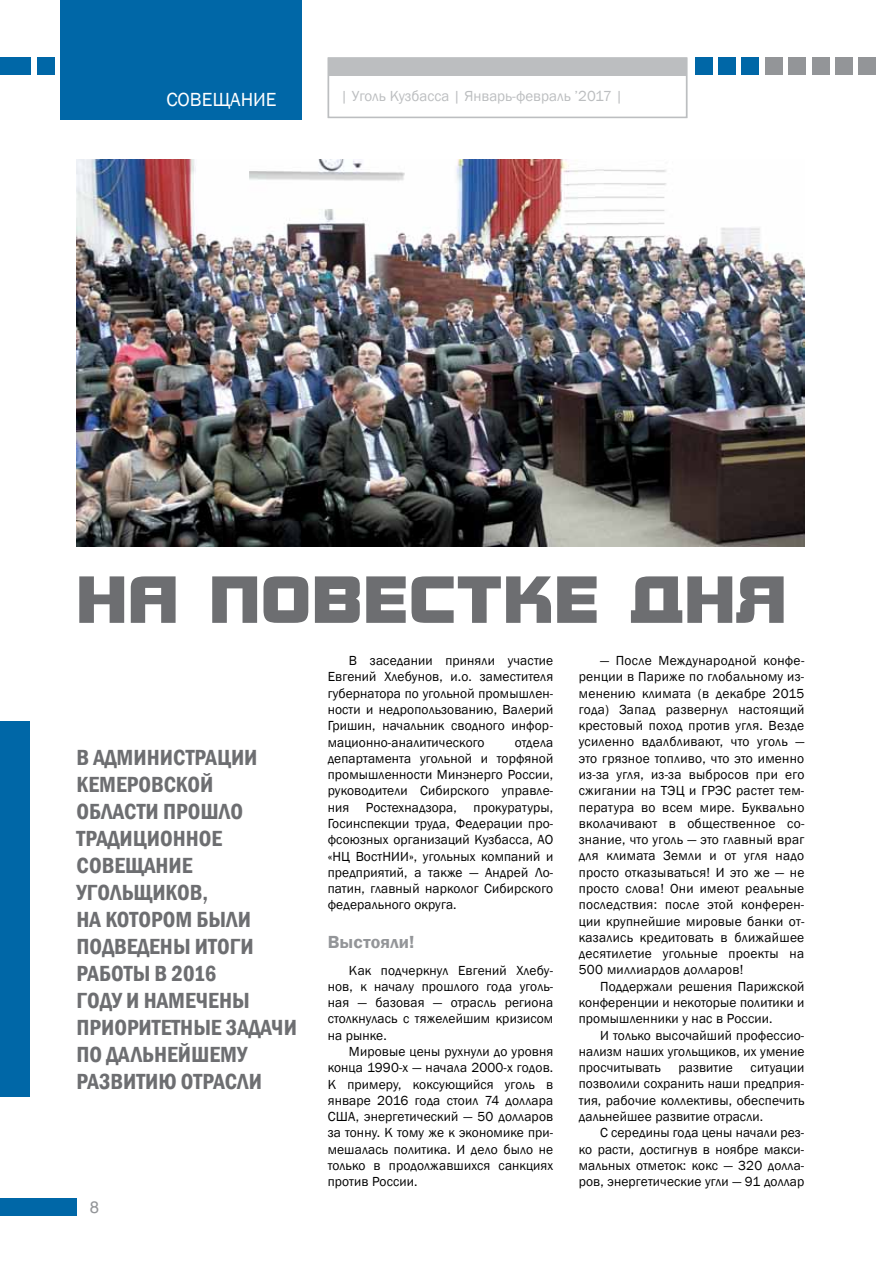
<style>
.page{position:relative;width:881px;height:1263px;background:#fff}
.page>*{position:absolute;margin:0;border:0;box-sizing:border-box;transform-origin:0 0}
.t1{font:600 condensed 22.5px/27px "Franklin Gothic";color:#6d6e71}
.t2{font:19.5px "Franklin Gothic";color:#fff}
.t3{font:600 18px "Franklin Gothic";letter-spacing:.01em;color:#939598}
.t4{font:16.5px "Helios";color:#939598}
.t5{font:15px "Franklin Gothic";color:#bcbec0}
.t6{font:13.5px/16.4px "Franklin Gothic";letter-spacing:.01em;color:#000;text-align:justify}
</style>
<div class="page">
<div style="left:327px;top:57px;width:360px;height:61px;background:#fff;border:2px solid #bcbec0"></div>
<div style="left:858px;top:58px;width:17px;height:17px;background:#939598"></div>
<div style="left:327px;top:59px;width:359px;height:17px;background:#bcbec0"></div>
<div style="left:0;top:1198px;width:77px;height:17px;background:#0067a7"></div>
<div style="left:835px;top:58px;width:17px;height:17px;background:#939598"></div>
<div style="left:811px;top:58px;width:17px;height:17px;background:#939598"></div>
<div style="left:788px;top:58px;width:17px;height:17px;background:#939598"></div>
<div style="left:765px;top:58px;width:17px;height:17px;background:#939598"></div>
<div style="left:741px;top:58px;width:17px;height:17px;background:#0067a7"></div>
<div style="left:718px;top:58px;width:17px;height:17px;background:#0067a7"></div>
<div style="left:694px;top:58px;width:17px;height:17px;background:#0067a7"></div>
<div style="left:37px;top:58px;width:17px;height:17px;background:#0067a7"></div>
<div style="left:0;top:58px;width:30px;height:17px;background:#0067a7"></div>
<div style="left:60px;top:1px;width:242px;height:119px;background:#0067a7"></div>
<img style="left:77px;top:159px;width:727px;height:387px">
<svg style="left:79px;top:576px;width:704px;height:47px"></svg>
<div style="left:0;top:722px;width:30px;height:375px;background:#0067a7"></div>
<h2 class="t2" style="left:166px;top:88px;width:77px">Сове щание</h2>
<p class="t5" style="left:340px;top:87px;width:284px">| Уголь Кузбасса | Январь-февраль ’2017 |</p>
<h1 class="t1" style="left:77px;top:743px;width:222px">В администрации<br>Кемеровской области прошло традиционное совещание угольщиков,<br>на котором были<br>подв едены итоги работы в 2016<br>году и намечены приоритетные задачи по дальнейшему развитию отрасли</h1>
<p class="t4" style="left:90px;top:1197px;width:11px">8</p>
<p class="t6" style="left:327px;top:653px;width:227px;text-indent:21px">В заседании приняли участие Евгений Хлебунов, и.о. заместителя губернатора по угольной промышлен&shy;ности и недропользованию, Валерий Гришин, начальник сводного инфор&shy;мационно-аналитического</p>
<p class="t6" style="left:327px;top:734px;width:227px;text-indent:187px">отдела департамента угольной и торфяной промышленности Минэнерго России, руководители Сибирского управле&shy;ния Ростехнадзора, прокуратуры, Госинспекции труда, Федерации про&shy;фсоюзных организаций Кузбасса, АО «НЦ ВостНИИ», угольных компаний и предприятий, а также — Андрей Ло&shy;патин, главный нарколог Сибирского федерального округа.</p>
<h3 class="t3" style="left:327px;top:931px;width:88px">Выстояли!</h3>
<p class="t6" style="left:327px;top:962px;width:227px;text-indent:21px">Как подчеркнул Евгений Хлебу&shy;нов, к началу прошлого года уголь&shy;ная — базовая — отрасль региона столкнулась с тяжелейшим кризисом на рынке.</p>
<p class="t6" style="left:327px;top:1043px;width:227px;text-indent:21px">Мировые цены рухнули до уровня конца 1990-х — начала 2000-х годов.<br>К примеру, коксующийся уголь в январе 2016 года стоил 74 доллара США, энергетический — 50 долларов за тонну. К тому же к экономике при&shy;мешалась политика. И дело было не только в продолжавшихся санкциях против России.</p>
<p class="t6" style="left:578px;top:653px;width:227px;text-indent:21px">— После Международной конфе&shy;ренции в Париже по глобальному из&shy;менению климата (в декабре 2015 года) Запад развернул настоящий крестовый поход против угля. Везде усиленно вдалбливают, что уголь — это грязное топливо, что это именно из-за угля, из-за выбросов при его сжигании на ТЭЦ и ГРЭС растет тем&shy;пература во всем мире. Буквально вколачивают в общественное со&shy;знание, что уголь — это главный враг для климата Земли и от угля надо просто отказываться! И это же — не просто слова! Они имеют реальные последствия: после этой конферен&shy;ции крупнейшие мировые банки от&shy;казались кредитовать в ближайшее десятилетие угольные проекты на 500 миллиардов долларов!</p>
<p class="t6" style="left:578px;top:978px;width:227px;text-indent:21px">Поддержали решения Парижской конференции и некоторые политики и промышленники у нас в России.</p>
<p class="t6" style="left:578px;top:1027px;width:227px;text-indent:21px">И только высочайший профессио&shy;нализм наших угольщиков, их умение просчитывать</p>
<p class="t6" style="left:578px;top:1060px;width:227px;text-indent:172px">ситуации позволили сохранить наши предприя&shy;тия, рабочие коллективы, обеспечить дальнейшее развитие отрасли.</p>
<p class="t6" style="left:578px;top:1125px;width:227px;text-indent:21px">С середины года цены начали рез&shy;ко расти, достигнув в ноябре макси&shy;мальных отметок: кокс — 320 долла&shy;ров, энергетические угли — 91 доллар</p>
<p class="t6" style="left:678px;top:1060px;width:56px">развитие</p>
</div>
